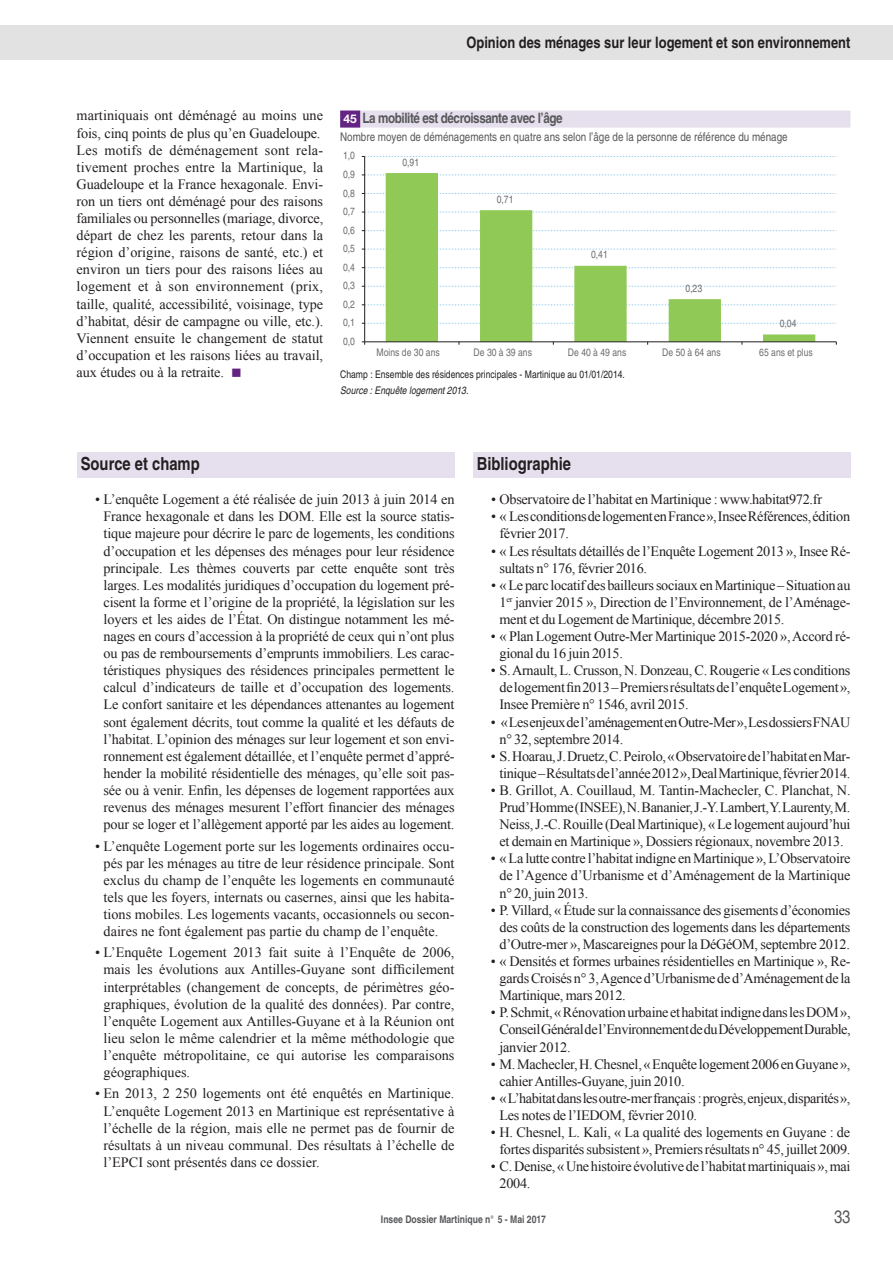
<style>
.page{position:relative;width:893px;height:1263px;background:#fff}
.page>*{position:absolute;margin:0;border:0;box-sizing:border-box;transform-origin:0 0}
.t1{font:700 condensed 18px "Helvetica";color:#231f20}
.t2{font:condensed 18px "Helvetica";color:#57585a}
.t3{font:700 condensed 15.75px "Helvetica";color:#231f20}
.t4{font:14.25px/17.1px "Times New Roman";letter-spacing:-.01em;color:#231f20}
.t5{font:14.25px/17.1px "Times New Roman";letter-spacing:-.03em;color:#231f20}
.t6{font:700 condensed 14.25px "Helvetica";letter-spacing:-.03em;color:#57585a}
.t7{font:condensed 12px "Helvetica";color:#57585a}
.t8{font:condensed 10.5px "Helvetica";color:#6c6d70}
.t9{font:condensed 10.5px "Helvetica";color:#231f20}
.t10{font:700 condensed 10.5px "Helvetica";color:#57585a}
.t11{font:italic condensed 10.5px "Helvetica";color:#231f20}
.s1{color:#642483}
.s2{font-family:"Helvetica Neue";font-stretch:normal;font-size:12px;color:#fff}
</style>
<div class="page">
<div style="left:0;top:26px;width:893px;height:34px;background:#e2e2e2"></div>
<div style="left:77px;top:452px;width:377px;height:25px;background:#e6dfed"></div>
<div style="left:472px;top:452px;width:378px;height:25px;background:#e6dfed"></div>
<div style="left:340px;top:111px;width:510px;height:17px;background:#e6dfed"></div>
<div style="left:340px;top:111px;width:20px;height:17px;background:#642483"></div>
<svg style="left:386px;top:173px;width:429px;height:169px"></svg>
<hr style="left:364px;top:156px;width:1px;height:186px;background:#231f20">
<svg style="left:362px;top:156px;width:474px;height:1px"></svg>
<svg style="left:362px;top:175px;width:474px;height:1px"></svg>
<svg style="left:362px;top:193px;width:474px;height:1px"></svg>
<svg style="left:362px;top:212px;width:474px;height:1px"></svg>
<svg style="left:362px;top:230px;width:474px;height:1px"></svg>
<svg style="left:362px;top:249px;width:474px;height:1px"></svg>
<svg style="left:362px;top:267px;width:474px;height:1px"></svg>
<svg style="left:362px;top:286px;width:474px;height:1px"></svg>
<svg style="left:362px;top:305px;width:472px;height:1px"></svg>
<svg style="left:362px;top:323px;width:474px;height:1px"></svg>
<hr style="left:365px;top:342px;width:471px;height:1px;background:#231f20">
<p class="t3" style="left:466px;top:33px;width:385px">Opinion des ménages sur leur logement et son environnement</p>
<p class="t4" style="left:77px;top:107px;width:248px">martiniquais ont déménagé au moins une fois, cinq points de plus qu’en Guadeloupe.<br>Les motifs de déménagement sont rela&shy;tivement proches entre la Martinique, la Guadeloupe et la France hexagonale. Envi&shy;ron un tiers ont déménagé pour des raisons familiales ou personnelles (mariage, divorce, départ de chez les parents, retour dans la région d’origine, raisons de santé, etc.) et environ un tiers pour des raisons liées au logement et à son environnement (prix, taille, qualité, accessibilité, voisinage, type d’habitat, désir de campagne ou ville, etc.).<br>Viennent ensuite le changement de statut d’occupation et les raisons liées au travail, aux études ou à la retraite. <span class="s1">■</span></p>
<p class="t6" style="left:343px;top:109px;width:221px"><span class="s2">45</span> La mobilité est décroissante avec l’âge</p>
<p class="t7" style="left:340px;top:130px;width:449px">Nombre moyen de déménagements en quatre ans selon l’âge de la personne de référence du ménage</p>
<p class="t8" style="left:402px;top:156px;width:18px">0,91</p>
<p class="t8" style="left:497px;top:193px;width:18px">0,71</p>
<p class="t8" style="left:343px;top:150px;width:13px">1,0</p>
<p class="t8" style="left:343px;top:168px;width:13px">0,9</p>
<p class="t8" style="left:343px;top:187px;width:13px">0,8</p>
<p class="t8" style="left:343px;top:205px;width:13px">0,7</p>
<p class="t8" style="left:343px;top:224px;width:13px">0,6</p>
<p class="t8" style="left:343px;top:242px;width:13px">0,5</p>
<p class="t8" style="left:343px;top:261px;width:13px">0,4</p>
<p class="t8" style="left:343px;top:279px;width:13px">0,3</p>
<p class="t8" style="left:343px;top:298px;width:13px">0,2</p>
<p class="t8" style="left:343px;top:316px;width:13px">0,1</p>
<p class="t8" style="left:343px;top:335px;width:13px">0,0</p>
<p class="t8" style="left:591px;top:249px;width:18px">0,41</p>
<p class="t8" style="left:685px;top:282px;width:18px">0,23</p>
<p class="t8" style="left:780px;top:317px;width:18px">0,04</p>
<p class="t8" style="left:377px;top:346px;width:65px">Moins de 30 ans</p>
<p class="t8" style="left:474px;top:346px;width:60px">De 30 à 39 ans</p>
<p class="t8" style="left:568px;top:346px;width:60px">De 40 à 49 ans</p>
<p class="t8" style="left:662px;top:346px;width:60px">De 50 à 64 ans</p>
<p class="t8" style="left:759px;top:346px;width:55px">65 ans et plus</p>
<p class="t9" style="left:340px;top:368px;width:286px">Champ : Ensemble des résidences principales - Martinique au 01/01/2014.</p>
<p class="t11" style="left:340px;top:385px;width:130px">Source : Enquête logement 2013.</p>
<p class="t1" style="left:81px;top:453px;width:120px">Source et champ</p>
<p class="t4" style="left:95px;top:491px;width:361px;text-align:center">• L’enquête Logement a été réalisée de juin 2013 à juin 2014 en France hexagonale et dans les DOM. Elle est la source statis&shy;tique majeure pour décrire le parc de logements, les conditions d’occupation et les dépenses des ménages pour leur résidence principale. Les thèmes couverts par cette enquête sont très larges. Les modalités juridiques d’occupation du logement pré&shy;cisent la forme et l’origine de la propriété, la législation sur les loyers et les aides de l’État. On distingue notamment les mé&shy;nages en cours d’accession à la propriété de ceux qui n’ont plus ou pas de remboursements d’emprunts immobiliers. Les carac&shy;téristiques physiques des résidences principales permettent le calcul d’indicateurs de taille et d’occupation des logements.<br>Le confort sanitaire et les dépendances attenantes au logement sont également décrits, tout comme la qualité et les défauts de l’habitat. L’opinion des ménages sur leur logement et son envi&shy;ronnement est également détaillée, et l’enquête permet d’appré&shy;hender la mobilité résidentielle des ménages, qu’elle soit pas&shy;sée ou à venir. Enfin, les dépenses de logement rapportées aux revenus des ménages mesurent l’effort financier des ménages pour se loger et l’allègement apporté par les aides au logement.</p>
<p class="t4" style="left:95px;top:837px;width:361px;text-align:center">• L’enquête Logement porte sur les logements ordinaires occu&shy;pés par les ménages au titre de leur résidence principale. Sont exclus du champ de l’enquête les logements en communauté tels que les foyers, internats ou casernes, ainsi que les habita&shy;tions mobiles. Les logements vacants, occasionnels ou secon&shy;daires ne font également pas partie du champ de l’enquête.</p>
<p class="t4" style="left:104px;top:944px;width:352px;text-align:justify;text-indent:-9px">• L’Enquête Logement 2013 fait suite à l’Enquête de 2006, mais les évolutions aux Antilles-Guyane sont difficilement interprétables (changement de concepts, de périmètres géo&shy;graphiques, évolution de la qualité des données). Par contre, l’enquête Logement aux Antilles-Guyane et à la Réunion ont lieu selon le même calendrier et la même méthodologie que l’enquête métropolitaine, ce qui autorise les comparaisons géographiques.</p>
<p class="t4" style="left:104px;top:1085px;width:352px;text-align:justify;text-indent:-9px">• En 2013, 2 250 logements ont été enquêtés en Martinique.<br>L’enquête Logement 2013 en Martinique est représentative à l’échelle de la région, mais elle ne permet pas de fournir de résultats à un niveau communal. Des résultats à l’échelle de l’EPCI sont présentés dans ce dossier.</p>
<p class="t1" style="left:477px;top:453px;width:96px">Bibliographie</p>
<p class="t4" style="left:491px;top:491px;width:333px">• Observatoire de l’habitat en Martinique : www.habitat972.fr</p>
<p class="t4" style="left:499px;top:508px;width:352px;text-indent:-9px">• « Les conditions de logement en France», Insee Références, édition février 2017.</p>
<p class="t4" style="left:499px;top:542px;width:352px;text-indent:-9px">• « Les résultats détaillés de l’Enquête Logement 2013 », Insee Ré&shy;sultats n° 176, février 2016.</p>
<p class="t4" style="left:499px;top:576px;width:353px;text-align:justify;text-indent:-8px">• «Le parc locatif des bailleurs sociaux en Martinique – Situation au 1<sup>er</sup> janvier 2015 », Direction de l’Environnement, de l’Aménage&shy;ment et du Logement de Martinique, décembre 2015.</p>
<p class="t4" style="left:499px;top:627px;width:352px;text-indent:-9px">• « Plan Logement Outre-Mer Martinique 2015-2020 », Accord ré&shy;gional du 16 juin 2015.</p>
<p class="t4" style="left:499px;top:662px;width:352px;text-align:justify;text-indent:-9px">• S. Arnault, L. Crusson, N. Donzeau, C. Rougerie « Les conditions de logement fin 2013 – Premiers résultats de l’enquête Logement», Insee Première n° 1546, avril 2015.</p>
<p class="t5" style="left:499px;top:713px;width:352px;text-indent:-9px">• «Les enjeux de l’aménagement en Outre-Mer», Les dossiers FNAU n° 32, septembre 2014.</p>
<p class="t4" style="left:491px;top:747px;width:361px;text-align:center">• S. Hoarau, J. Druetz, C. Peirolo, «Observatoire de l’habitat en Mar&shy;tinique – Résultats de l’année 2012», Deal Martinique, février 2014.</p>
<p class="t4" style="left:491px;top:781px;width:361px;text-align:center">• B. Grillot, A. Couillaud, M. Tantin-Machecler, C. Planchat, N.<br>Prud’Homme (INSEE), N. Bananier, J.-Y. Lambert, Y.Laurenty, M.<br>Neiss, J.-C. Rouille (Deal Martinique), « Le logement aujourd’hui et demain en Martinique », Dossiers régionaux, novembre 2013.</p>
<p class="t4" style="left:499px;top:850px;width:352px;text-align:justify;text-indent:-9px">• « La lutte contre l’habitat indigne en Martinique », L’Observatoire de l’Agence d’Urbanisme et d’Aménagement de la Martinique n° 20, juin 2013.</p>
<p class="t4" style="left:491px;top:901px;width:361px;text-align:center">• P. Villard, « Étude sur la connaissance des gisements d’économies des coûts de la construction des logements dans les départements d’Outre-mer », Mascareignes pour la DéGéOM, septembre 2012.</p>
<p class="t4" style="left:499px;top:952px;width:353px;text-align:justify;text-indent:-9px">• « Densités et formes urbaines résidentielles en Martinique », Re&shy;gards Croisés n° 3, Agence d’Urbanisme de d’Aménagement de la Martinique, mars 2012.</p>
<p class="t4" style="left:499px;top:1004px;width:353px;text-align:justify;text-indent:-9px">• P. Schmit, «Rénovation urbaine et habitat indigne dans les DOM», Conseil Général de l’Environnement de du Développement Durable, janvier 2012.</p>
<p class="t4" style="left:499px;top:1055px;width:352px;text-indent:-9px">• M. Machecler, H. Chesnel, «Enquête logement 2006 en Guyane», cahier Antilles-Guyane, juin 2010.</p>
<p class="t4" style="left:499px;top:1089px;width:352px;text-indent:-9px">• «L’habitat dans les outre-mer français : progrès, enjeux, disparités»,<br>Les notes de l’IEDOM, février 2010.</p>
<p class="t4" style="left:491px;top:1123px;width:361px;text-align:center">• H. Chesnel, L. Kali, « La qualité des logements en Guyane : de fortes disparités subsistent », Premiers résultats n° 45, juillet 2009.</p>
<p class="t4" style="left:499px;top:1158px;width:352px;text-indent:-9px">• C. Denise, «Une histoire évolutive de l’habitat martiniquais», mai<br>2004.</p>
<p class="t10" style="left:381px;top:1213px;width:167px">Insee Dossier Martinique n° 5 - Mai 2017</p>
<p class="t2" style="left:834px;top:1207px;width:18px">33</p>
</div>
